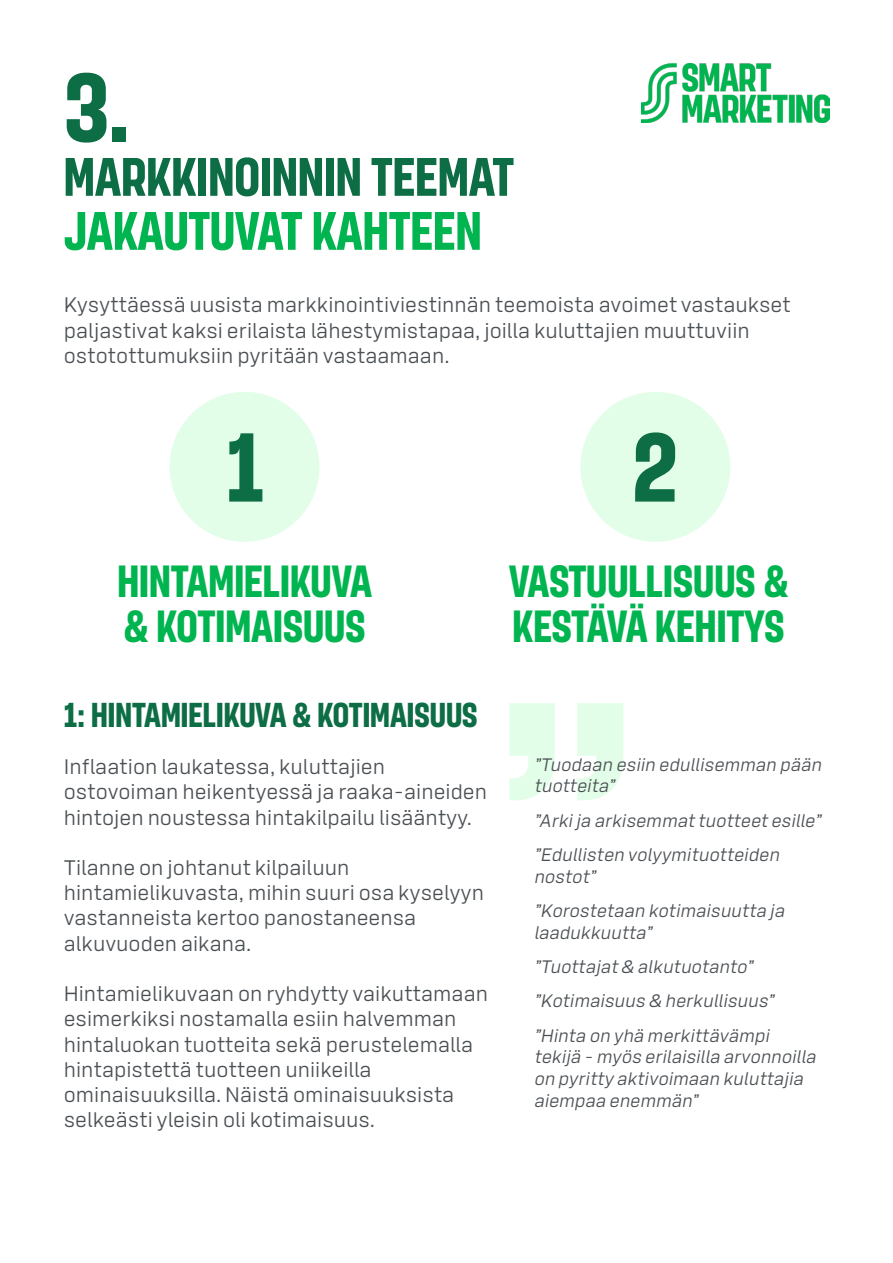
<style>
.page{position:relative;width:893px;height:1263px;background:#fff}
.page>*{position:absolute;margin:0;border:0;box-sizing:border-box;transform-origin:0 0}
.t1{font:700 97.5px "S Bonus Display";color:#0d6d44}
.t2{font:700 54px "S Bonus Display";color:#0d6d44}
.t3{font:700 54px "S Bonus Display";letter-spacing:-.01em;color:#00b450}
.t4{font:700 45px/45px "S Bonus Display";color:#00b450}
.t5{font:700 34.5px "S Bonus Display";color:#0d6d44}
.t6{font:21px/25.2px "S Bonus Text";color:#4b5054}
.t7{font:italic 18px/21.6px "S Bonus Text";color:#4b5054}
</style>
<div class="page">
<div style="left:170px;top:392px;width:149px;height:150px;background:#e2fee8;border-radius:50%"></div>
<div style="left:580px;top:392px;width:150px;height:150px;background:#e2fee8;border-radius:50%"></div>
<svg style="left:509px;top:703px;width:114px;height:97px"></svg>
<img style="left:642px;top:64px;width:187px;height:58px">
<p class="t1" style="left:64px;top:47px;width:66px">3.</p>
<p class="t2" style="left:64px;top:144px;width:452px">MARKKINOINNIN TEEMAT</p>
<p class="t3" style="left:64px;top:198px;width:419px">JAKAUTUVAT KAHTEEN</p>
<p class="t6" style="left:64px;top:293px;width:729px">Kysyttäessä uusista markkinointiviestinnän teemoista avoimet vastaukset paljastivat kaksi erilaista lähestymistapaa, joilla kuluttajien muuttuviin ostotottumuksiin pyritään vastaamaan.</p>
<p class="t1" style="left:226px;top:407px;width:40px">1</p>
<p class="t1" style="left:633px;top:407px;width:47px">2</p>
<p class="t4" style="left:117px;top:559px;width:256px">HINTAMIELIKUVA</p>
<p class="t4" style="left:124px;top:604px;width:243px">&amp; KOTIMAISUUS</p>
<p class="t4" style="left:509px;top:559px;width:282px">VASTUULLISUUS &amp;<br>KESTÄVÄ KEHITYS</p>
<p class="t5" style="left:64px;top:693px;width:415px">1: HINTAMIELIKUVA &amp; KOTIMAISUUS</p>
<p class="t6" style="left:64px;top:754px;width:425px">Inflaation laukatessa, kuluttajien ostovoiman heikentyessä ja raaka-aineiden hintojen noustessa hintakilpailu lisääntyy.</p>
<p class="t6" style="left:64px;top:855px;width:422px">Tilanne on johtanut kilpailuun hintamielikuvasta, mihin suuri osa kyselyyn vastanneista kertoo panostaneensa alkuvuoden aikana.</p>
<p class="t6" style="left:64px;top:981px;width:426px">Hintamielikuvaan on ryhdytty vaikuttamaan esimerkiksi nostamalla esiin halvemman hintaluokan tuotteita sekä perustelemalla hintapistettä tuotteen uniikeilla ominaisuuksilla. Näistä ominaisuuksista selkeästi yleisin oli kotimaisuus.</p>
<p class="t7" style="left:534px;top:754px;width:293px">”Tuodaan esiin edullisemman pään tuotteita”</p>
<p class="t7" style="left:534px;top:810px;width:293px">”Arkija arkisemmattuotteetesille”</p>
<p class="t7" style="left:534px;top:844px;width:251px">”Edullisten volyymituotteiden nostot”</p>
<p class="t7" style="left:534px;top:900px;width:256px">”Korostetaan kotimaisuutta ja laadukkuutta”</p>
<p class="t7" style="left:534px;top:956px;width:225px">”Tuottajat&amp; alkutuotanto”</p>
<p class="t7" style="left:534px;top:990px;width:246px">”Kotimaisuus &amp; herkullisuus”</p>
<p class="t7" style="left:534px;top:1025px;width:288px">”Hinta on yhä merkittävämpi tekijä - myös erilaisilla arvonnoilla on pyritty aktivoimaan kuluttajia aiempaa enemmän”</p>
</div>
